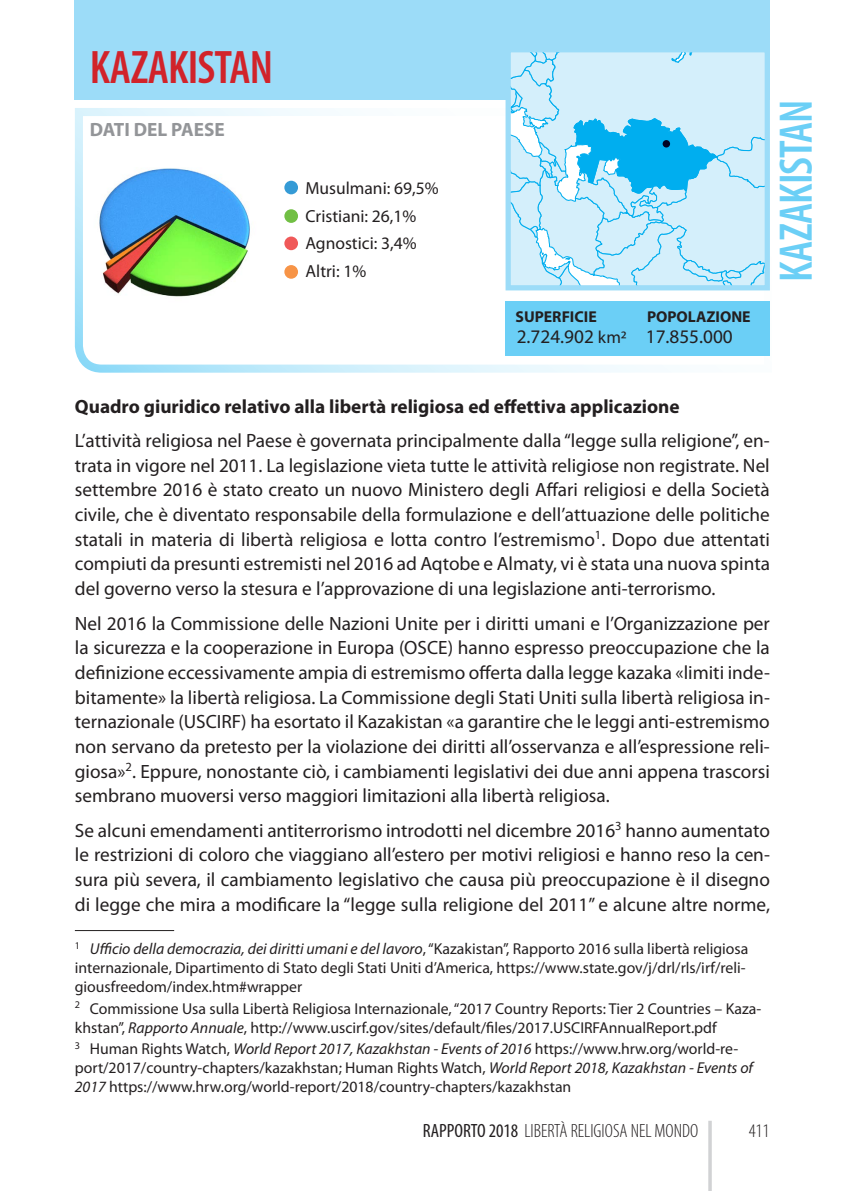
<style>
.page{position:relative;width:844px;height:1191px;background:#fff}
.page>*{position:absolute;margin:0;border:0;box-sizing:border-box;transform-origin:0 0}
.t1{font:600 condensed 47.25px "Myriad Pro";letter-spacing:-.02em;color:#6bcff6}
.t2{font:600 condensed 47.25px "Myriad Pro";letter-spacing:-.02em;color:#d1232a}
.t3{font:19.25px/24.7px "Myriad Pro";color:#231f20;text-align:justify}
.t4{font:700 19.25px "Myriad Pro";color:#231f20}
.t5{font:300 condensed 19.25px "Myriad Pro";color:#231f20}
.t6{font:700 19.25px "Myriad Pro";color:#939598}
.t7{font:17.5px/27.7px "Myriad Pro";color:#231f20}
.t8{font:15.75px/18.9px "Myriad Pro";color:#231f20}
.t9{font:700 15.75px "Myriad Pro";color:#231f20}
.s1{font-size:17.5px}
.s2{font-style:italic}
.s3{font-weight:400}
</style>
<div class="page">
<hr style="left:708px;top:1120px;width:3px;height:71px;background:#d1d2d4">
<div style="left:75px;top:0;width:694px;height:99px;background:#9cdcf8"></div>
<svg style="left:74px;top:106px;width:696px;height:267px"></svg>
<img style="left:90px;top:156px;width:171px;height:179px">
<div style="left:505px;top:301px;width:264px;height:55px;background:#6bcff6"></div>
<svg style="left:511px;top:53px;width:252px;height:231px;background:#b3e4f8"></svg>
<div style="left:505px;top:47px;width:264px;height:243px;border:5px solid #9cdcf8"></div>
<div style="left:284px;top:236px;width:14px;height:14px;background:#f05959;border-radius:50%"></div>
<div style="left:284px;top:265px;width:14px;height:14px;background:#f79447;border-radius:50%"></div>
<hr style="left:75px;top:930px;width:99px;height:1px;background:#231f20">
<h1 class="t2" style="left:90px;top:41px;width:185px">KAZAKISTAN</h1>
<p class="t6" style="left:90px;top:119px;width:137px">DATI DEL PAESE</p>
<p class="t7" style="left:305px;top:174px;width:134px">Musulmani: 69,5%<br>Cristiani: 26,1%<br>Agnostici: 3,4%<br>Altri: 1%</p>
<p class="t9" style="left:515px;top:308px;width:83px">SUPERFICIE</p>
<p class="t9" style="left:647px;top:308px;width:105px">POPOLAZIONE</p>
<p class="t3" style="left:516px;top:325px;width:217px">2.724.902 <span class="s1">km2</span> 17.855.000</p>
<h1 class="t1" style="left:770px;top:282px;width:185px;rotate:-90deg">KAZAKISTAN</h1>
<p class="t4" style="left:75px;top:395px;width:606px">Quadro giuridico relativo alla libertà religiosa ed effettiva applicazione</p>
<p class="t3" style="left:75px;top:429px;width:696px">L’attività religiosa nel Paese è governata principalmente dalla “legge sulla religione”, en&shy;trata in vigore nel 2011. La legislazione vieta tutte le attività religiose non registrate. Nel settembre 2016 è stato creato un nuovo Ministero degli Affari religiosi e della Società civile, che è diventato responsabile della formulazione e dell’attuazione delle politiche statali in materia di libertà religiosa e lotta contro l’estremismo<sup>1</sup>. Dopo due attentati compiuti da presunti estremisti nel 2016 ad Aqtobe e Almaty, vi è stata una nuova spinta del governo verso la stesura e l’approvazione di una legislazione anti-terrorismo.</p>
<p class="t3" style="left:75px;top:611px;width:696px">Nel 2016 la Commissione delle Nazioni Unite per i diritti umani e l’Organizzazione per la sicurezza e la cooperazione in Europa (OSCE) hanno espresso preoccupazione che la definizione eccessivamente ampia di estremismo offerta dalla legge kazaka «limiti inde&shy;bitamente» la libertà religiosa. La Commissione degli Stati Uniti sulla libertà religiosa in&shy;ternazionale (USCIRF) ha esortato il Kazakistan «a garantire che le leggi anti-estremismo non servano da pretesto per la violazione dei diritti all’osservanza e all’espressione reli&shy;giosa»<sup>2</sup>. Eppure, nonostante ciò, i cambiamenti legislativi dei due anni appena trascorsi sembrano muoversi verso maggiori limitazioni alla libertà religiosa.</p>
<p class="t3" style="left:75px;top:818px;width:696px">Se alcuni emendamenti antiterrorismo introdotti nel dicembre 2016<sup>3</sup> hanno aumentato le restrizioni di coloro che viaggiano all’estero per motivi religiosi e hanno reso la cen&shy;sura più severa, il cambiamento legislativo che causa più preoccupazione è il disegno di legge che mira a modificare la “legge sulla religione del 2011” e alcune altre norme,</p>
<p class="t8" style="left:75px;top:940px;width:675px"><sup>1</sup> <span class="s2">Ufficio della democrazia, dei diritti umani e del lavoro</span>, “Kazakistan”, Rapporto 2016 sulla libertà religiosa internazionale, Dipartimento di Stato degli Stati Uniti d’America, https://www.state.gov/j/drl/rls/irf/reli&shy;giousfreedom/index.htm#wrapper</p>
<p class="t8" style="left:75px;top:999px;width:687px"><sup>2</sup> Commissione Usa sulla Libertà Religiosa Internazionale, “2017 Country Reports: Tier 2 Countries – Kaza&shy;khstan”, <span class="s2">Rapporto Annuale</span>, http://www.uscirf.gov/sites/default/files/2017.USCIRFAnnualReport.pdf</p>
<p class="t8" style="left:75px;top:1039px;width:679px"><sup>3</sup> Human Rights Watch, <span class="s2">World Report 2017, Kazakhstan - Events of 2016</span> https://www.hrw.org/world-re&shy;port/2017/country-chapters/kazakhstan; Human Rights Watch, <span class="s2">World Report 2018, Kazakhstan - Events of<br>2017</span> https://www.hrw.org/world-report/2018/country-chapters/kazakhstan</p>
<p class="t5" style="left:423px;top:1120px;width:277px"><span class="s3">RAPPORTO 2018</span> LIBERTÀ RELIGIOSA NEL MONDO</p>
<p class="t5" style="left:748px;top:1120px;width:22px">411</p>
</div>
